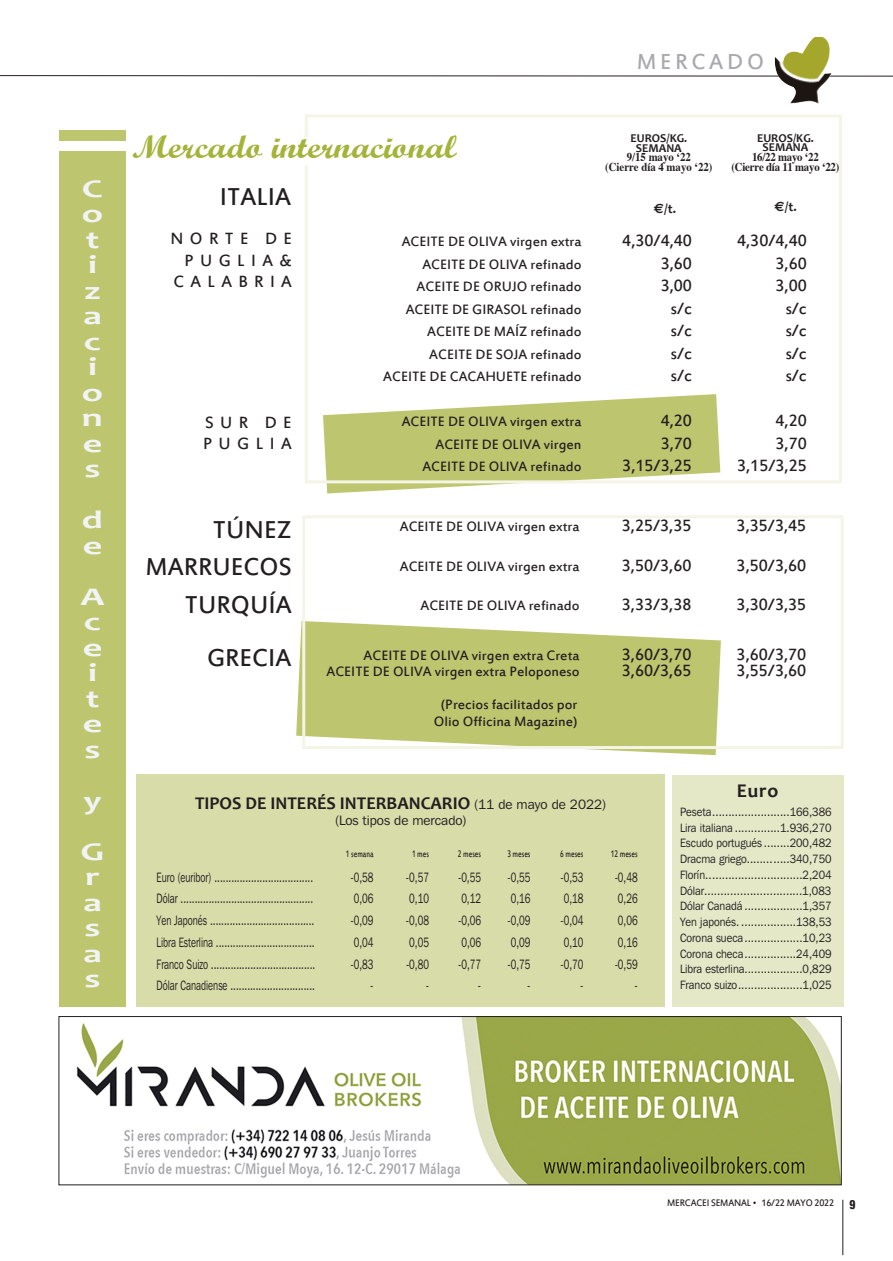
<style>
.page{position:relative;width:893px;height:1261px;background:#fff}
.page>*{position:absolute;margin:0;border:0;box-sizing:border-box;transform-origin:0 0}
.t1{font:700 33px "Script";color:#a4b339;scale:1.1 1}
.t2{font:27px/37.5px "Estrangelo Edessa";color:#231f20;text-align:right}
.t3{font:700 25.5px/25.5px "Candara";color:#f2f3f4;scale:1.5 1}
.t4{font:24px "Estrangelo Edessa";letter-spacing:.15em;color:#a8a9ad}
.t5{font:700 19.5px "Candara";color:#231f20}
.t6{font:18px "Estrangelo Edessa";color:#231f20}
.t7{font:700 18px "Candara";color:#231f20}
.t8{font:18px/21.6px "Estrangelo Edessa";letter-spacing:.355em;color:#231f20;text-align:right}
.t9{font:15px/16.5px "Estrangelo Edessa";color:#231f20;text-align:center}
.t10{font:13.5px "Franklin Gothic IT Cby BT";color:#231f20;scale:.7 1}
.t11{font:13.5px "Franklin Gothic IT Cby BT";color:#231f20}
.t12{font:700 13.5px "Candara";color:#231f20}
.t13{font:12px/15.8px "Franklin Gothic IT Cby BT";color:#231f20;text-align:justify;scale:.9 1}
.t14{font:700 12px/9.8px "Times";letter-spacing:-.02em;color:#231f20;text-align:center;scale:.9 1}
.t15{font:700 12px/9.8px "Candara";color:#231f20;text-align:center}
.t16{font:700 12px/9.8px "Times";color:#231f20;text-align:center;scale:.9 1}
.t17{font:900 condensed 12px "Helvetica";color:#231f20}
.t18{font:10.5px "Estrangelo Edessa";color:#231f20;scale:.7 1}
.t19{font:10.5px "Estrangelo Edessa";color:#231f20;scale:.95 1}
.s1{font-family:"Euro Sans"}
.s2{font-family:"Franklin Gothic IT Cby BT";font-weight:400;font-size:13.5px}
</style>
<div class="page">
<svg style="left:323px;top:394px;width:397px;height:99px"></svg>
<div style="left:305px;top:114px;width:537px;height:369px;border:3px solid #f4f5e7"></div>
<hr style="left:842px;top:1200px;width:1px;height:55px;background:#231f20">
<svg style="left:0;top:75px;width:893px;height:2px;background:#908e8e"></svg>
<div style="left:672px;top:775px;width:171px;height:232px;background:#e4e8c7"></div>
<div style="left:59px;top:130px;width:67px;height:877px;background:#bec56f"></div>
<svg style="left:296px;top:621px;width:425px;height:134px;background:#c7cd83"></svg>
<div style="left:302px;top:515px;width:542px;height:234px;border:3px solid #f4f5e7"></div>
<div style="left:51px;top:141px;width:75px;height:10px;background:#fff"></div>
<div style="left:137px;top:774px;width:528px;height:233px;background:#d7dca9"></div>
<div style="left:288px;top:137px;width:52px;height:28px;background:#fff"></div>
<img style="left:76px;top:1018px;width:763px;height:165px">
<div style="left:59px;top:1016px;width:782px;height:169px;border:1px solid #231f20"></div>
<img style="left:774px;top:37px;width:58px;height:67px">
<h3 class="t3" style="left:82px;top:175px;width:16px">C o t i z a c i o n e s</h3>
<h3 class="t3" style="left:82px;top:507px;width:16px">d e</h3>
<h3 class="t3" style="left:80px;top:583px;width:18px">A c e i t e s</h3>
<h3 class="t3" style="left:81px;top:774px;width:17px;line-height:51px">y<br>G</h3>
<h3 class="t3" style="left:83px;top:864px;width:14px;text-align:justify">r a s a s</h3>
<h1 class="t1" style="left:132px;top:133px;width:296px">Mercado internacional</h1>
<h3 class="t4" style="left:637px;top:49px;width:129px">MERCADO</h3>
<p class="t15" style="left:630px;top:133px;width:58px">EUROS/KG.<br>SEMANA</p>
<p class="t16" style="left:605px;top:153px;width:121px">9/15 mayo ‘22<br>(Cierre día 4 mayo ‘22)</p>
<p class="t15" style="left:757px;top:133px;width:58px">EUROS/KG.<br>SEMANA</p>
<p class="t14" style="left:731px;top:153px;width:121px">16/22 mayo ‘22<br>(Cierre día 11 mayo ‘22)</p>
<h2 class="t2" style="left:220px;top:179px;width:73px">ITALIA</h2>
<h3 class="t8" style="left:171px;top:229px;width:123px">NORTE DE<br>PUGLIA&amp;<br>CALABRIA</h3>
<h3 class="t8" style="left:203px;top:413px;width:90px;text-align:left">SUR DE<br>PUGLIA</h3>
<h2 class="t2" style="left:146px;top:512px;width:148px">TÚNEZ<br>MARRUECOS<br>TURQUÍA</h2>
<h2 class="t2" style="left:207px;top:641px;width:86px">GRECIA</h2>
<p class="t12" style="left:654px;top:200px;width:24px"><span class="s1">€</span>/t.</p>
<p class="t12" style="left:774px;top:199px;width:24px"><span class="s1">€</span>/t.</p>
<p class="t9" style="left:402px;top:235px;width:181px">ACEITE DE OLIVA virgen extra</p>
<h3 class="t6" style="left:622px;top:232px;width:71px">4,30/4,40</h3>
<h3 class="t6" style="left:737px;top:232px;width:71px">4,30/4,40</h3>
<p class="t9" style="left:422px;top:257px;width:161px">ACEITE DE OLIVA refinado</p>
<h3 class="t6" style="left:660px;top:254px;width:33px">3,60</h3>
<h3 class="t6" style="left:775px;top:254px;width:33px">3,60</h3>
<p class="t9" style="left:417px;top:280px;width:166px">ACEITE DE ORUJO refinado</p>
<h3 class="t6" style="left:660px;top:277px;width:33px">3,00</h3>
<h3 class="t6" style="left:775px;top:277px;width:33px">3,00</h3>
<p class="t9" style="left:406px;top:302px;width:177px">ACEITE DE GIRASOL refinado</p>
<h3 class="t6" style="left:671px;top:299px;width:23px">s/c</h3>
<h3 class="t6" style="left:785px;top:299px;width:23px">s/c</h3>
<p class="t9" style="left:427px;top:325px;width:156px">ACEITE DE MAÍZ refinado</p>
<h3 class="t6" style="left:671px;top:322px;width:23px">s/c</h3>
<h3 class="t6" style="left:785px;top:322px;width:23px">s/c</h3>
<p class="t9" style="left:429px;top:347px;width:154px">ACEITE DE SOJA refinado</p>
<h3 class="t6" style="left:671px;top:344px;width:23px">s/c</h3>
<h3 class="t6" style="left:785px;top:344px;width:23px">s/c</h3>
<p class="t9" style="left:383px;top:370px;width:200px">ACEITE DE CACAHUETE refinado</p>
<h3 class="t6" style="left:671px;top:367px;width:23px">s/c</h3>
<h3 class="t6" style="left:785px;top:367px;width:23px">s/c</h3>
<p class="t9" style="left:402px;top:415px;width:181px">ACEITE DE OLIVA virgen extra</p>
<h3 class="t6" style="left:660px;top:412px;width:33px">4,20</h3>
<h3 class="t6" style="left:775px;top:412px;width:33px">4,20</h3>
<p class="t9" style="left:435px;top:437px;width:147px">ACEITE DE OLIVA virgen</p>
<h3 class="t6" style="left:660px;top:434px;width:33px">3,70</h3>
<h3 class="t6" style="left:775px;top:434px;width:33px">3,70</h3>
<p class="t9" style="left:422px;top:460px;width:161px">ACEITE DE OLIVA refinado</p>
<h3 class="t6" style="left:622px;top:457px;width:71px">3,15/3,25</h3>
<h3 class="t6" style="left:737px;top:457px;width:71px">3,15/3,25</h3>
<p class="t9" style="left:400px;top:519px;width:181px">ACEITE DE OLIVA virgen extra</p>
<h3 class="t6" style="left:622px;top:516px;width:71px">3,25/3,35</h3>
<h3 class="t6" style="left:736px;top:516px;width:71px">3,35/3,45</h3>
<p class="t9" style="left:400px;top:559px;width:181px">ACEITE DE OLIVA virgen extra</p>
<h3 class="t6" style="left:622px;top:557px;width:71px">3,50/3,60</h3>
<h3 class="t6" style="left:736px;top:557px;width:71px">3,50/3,60</h3>
<p class="t9" style="left:420px;top:598px;width:161px">ACEITE DE OLIVA refinado</p>
<h3 class="t6" style="left:622px;top:596px;width:71px">3,33/3,38</h3>
<h3 class="t6" style="left:736px;top:596px;width:71px">3,30/3,35</h3>
<p class="t9" style="left:364px;top:648px;width:217px">ACEITE DE OLIVA virgen extra Creta</p>
<h3 class="t6" style="left:622px;top:645px;width:71px">3,60/3,70</h3>
<h3 class="t6" style="left:736px;top:645px;width:71px">3,60/3,70</h3>
<p class="t9" style="left:326px;top:664px;width:254px">ACEITE DE OLIVA virgen extra Peloponeso</p>
<h3 class="t6" style="left:622px;top:662px;width:71px">3,60/3,65</h3>
<h3 class="t6" style="left:736px;top:662px;width:71px">3,55/3,60</h3>
<p class="t9" style="left:434px;top:697px;width:145px">(Precios facilitados por<br>Olio Officina Magazine)</p>
<h3 class="t5" style="left:737px;top:778px;width:43px">Euro</h3>
<h3 class="t7" style="left:195px;top:792px;width:413px">TIPOS DE INTERÉS INTERBANCARIO <span class="s2">(11 de mayo de 2022)</span></h3>
<p class="t11" style="left:335px;top:816px;width:134px">(Los tipos de mercado)</p>
<p class="t13" style="left:680px;top:805px;width:170px">Peseta........................166,386<br>Lira italiana ..............1.936,270<br>Escudo portugués ........200,482<br>Dracma griego.............340,750<br>Florín..............................2,204<br>Dólar..............................1,083<br>Dólar Canadá ..................1,357<br>Yen japonés. .................138,53<br>Corona sueca..................10,23<br>Corona checa................24,409<br>Libra esterlina..................0,829<br>Franco suizo....................1,025</p>
<p class="t18" style="left:346px;top:849px;width:41px">1 semana</p>
<p class="t18" style="left:412px;top:849px;width:26px">1 mes</p>
<p class="t18" style="left:458px;top:849px;width:35px">2 meses</p>
<p class="t18" style="left:507px;top:849px;width:35px">3 meses</p>
<p class="t18" style="left:560px;top:849px;width:35px">6 meses</p>
<p class="t18" style="left:611px;top:849px;width:40px">12 meses</p>
<p class="t10" style="left:157px;top:872px;width:225px">Euro (euribor) ...................................</p>
<p class="t10" style="left:350px;top:872px;width:34px">-0,58</p>
<p class="t10" style="left:406px;top:872px;width:34px">-0,57</p>
<p class="t10" style="left:458px;top:872px;width:34px">-0,55</p>
<p class="t10" style="left:507px;top:872px;width:34px">-0,55</p>
<p class="t10" style="left:560px;top:872px;width:34px">-0,53</p>
<p class="t10" style="left:615px;top:872px;width:34px">-0,48</p>
<p class="t10" style="left:157px;top:894px;width:225px">Dólar ...............................................</p>
<p class="t10" style="left:354px;top:894px;width:30px">0,06</p>
<p class="t10" style="left:409px;top:894px;width:30px">0,10</p>
<p class="t10" style="left:461px;top:894px;width:30px">0,12</p>
<p class="t10" style="left:511px;top:894px;width:30px">0,16</p>
<p class="t10" style="left:564px;top:894px;width:30px">0,18</p>
<p class="t10" style="left:618px;top:894px;width:30px">0,26</p>
<p class="t10" style="left:157px;top:916px;width:227px">Yen Japonés .....................................</p>
<p class="t10" style="left:350px;top:916px;width:34px">-0,09</p>
<p class="t10" style="left:406px;top:916px;width:34px">-0,08</p>
<p class="t10" style="left:458px;top:916px;width:34px">-0,06</p>
<p class="t10" style="left:507px;top:916px;width:34px">-0,09</p>
<p class="t10" style="left:560px;top:916px;width:34px">-0,04</p>
<p class="t10" style="left:618px;top:916px;width:30px">0,06</p>
<p class="t10" style="left:157px;top:938px;width:227px">Libra Esterlina ...................................</p>
<p class="t10" style="left:354px;top:938px;width:30px">0,04</p>
<p class="t10" style="left:409px;top:938px;width:30px">0,05</p>
<p class="t10" style="left:461px;top:938px;width:30px">0,06</p>
<p class="t10" style="left:511px;top:938px;width:30px">0,09</p>
<p class="t10" style="left:564px;top:938px;width:30px">0,10</p>
<p class="t10" style="left:618px;top:938px;width:30px">0,16</p>
<p class="t10" style="left:157px;top:959px;width:228px">Franco Suizo .....................................</p>
<p class="t10" style="left:350px;top:959px;width:34px">-0,83</p>
<p class="t10" style="left:406px;top:959px;width:34px">-0,80</p>
<p class="t10" style="left:458px;top:959px;width:34px">-0,77</p>
<p class="t10" style="left:507px;top:959px;width:34px">-0,75</p>
<p class="t10" style="left:560px;top:959px;width:34px">-0,70</p>
<p class="t10" style="left:615px;top:959px;width:34px">-0,59</p>
<p class="t10" style="left:157px;top:981px;width:228px">Dólar Canadiense ..............................</p>
<p class="t10" style="left:370px;top:981px;width:6px">-</p>
<p class="t10" style="left:426px;top:981px;width:6px">-</p>
<p class="t10" style="left:478px;top:981px;width:6px">-</p>
<p class="t10" style="left:527px;top:981px;width:6px">-</p>
<p class="t10" style="left:580px;top:981px;width:6px">-</p>
<p class="t10" style="left:634px;top:981px;width:6px">-</p>
<p class="t19" style="left:667px;top:1198px;width:177px">MERCACEI SEMANAL • 16/22 MAYO 2022</p>
<p class="t17" style="left:849px;top:1200px;width:7px">9</p>
</div>
